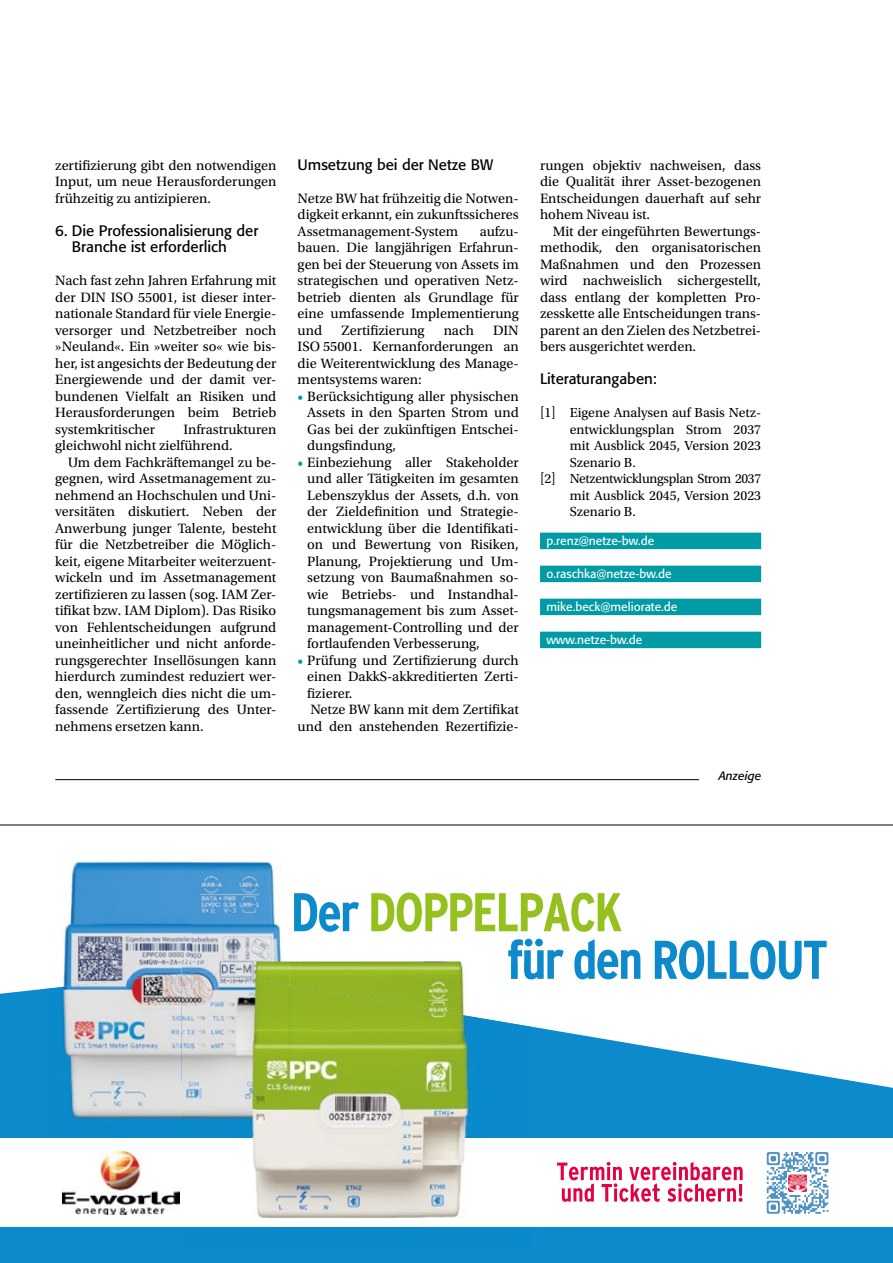
<style>
.page{position:relative;width:893px;height:1263px;background:#fff}
.page>*{position:absolute;margin:0;border:0;box-sizing:border-box;transform-origin:0 0}
.t1{font:15px/16.5px "Formata BQ";color:#000}
.t2{font:14.25px/16.5px "Utopia Std";color:#000;text-align:justify}
.t3{font:13.8px "Utopia Std";color:#000}
.t4{font:13.8px "Utopia Std";letter-spacing:-.02em;color:#000}
.t5{font:12px "Formata BQ";color:#fff}
.t6{font:italic 12px "Formata BQ";color:#000}
.s1{color:#009ba4}
</style>
<div class="page">
<div style="left:540px;top:533px;width:221px;height:16px;background:#009ba4"></div>
<div style="left:540px;top:566px;width:221px;height:16px;background:#009ba4"></div>
<div style="left:540px;top:599px;width:221px;height:16px;background:#009ba4"></div>
<div style="left:540px;top:632px;width:221px;height:16px;background:#009ba4"></div>
<hr style="left:55px;top:779px;width:706px;height:1px;background:#000">
<div style="left:699px;top:769px;width:62px;height:20px;background:#fff"></div>
<svg style="left:0;top:979px;width:893px;height:284px;fill:#0c8acb"></svg>
<div style="left:0;top:1138px;width:893px;height:89px;background:#fff"></div>
<svg style="left:767px;top:1152px;width:61px;height:62px"></svg>
<svg style="left:787px;top:1173px;width:21px;height:20px"></svg>
<img style="left:789px;top:1174px;width:17px;height:17px">
<svg style="left:557px;top:1162px;width:186px;height:40px"></svg>
<svg style="left:508px;top:939px;width:319px;height:40px"></svg>
<svg style="left:371px;top:892px;width:251px;height:40px"></svg>
<svg style="left:294px;top:893px;width:65px;height:39px"></svg>
<img style="left:63px;top:1151px;width:117px;height:64px">
<img style="left:63px;top:861px;width:128px;height:113px">
<img style="left:191px;top:861px;width:91px;height:100px">
<img style="left:44px;top:974px;width:138px;height:161px">
<img style="left:289px;top:961px;width:241px;height:57px">
<img style="left:289px;top:986px;width:192px;height:105px">
<div style="left:480px;top:1018px;width:50px;height:120px;background:#0a8acc"></div>
<img style="left:182px;top:1091px;width:299px;height:47px">
<img style="left:182px;top:1138px;width:348px;height:111px">
<img style="left:511px;top:961px;width:19px;height:18px">
<img style="left:182px;top:961px;width:107px;height:10px">
<img style="left:182px;top:971px;width:107px;height:164px">
<hr style="left:0;top:825px;width:893px;height:1px;background:#000">
<p class="t2" style="left:55px;top:157px;width:223px">zertifizierung gibt den notwendigen Input, um neue Herausforderungen frühzeitig zu antizipieren.</p>
<p class="t1" style="left:72px;top:222px;width:188px;text-indent:-17px">6. Die Professionalisierung der<br>Branche ist erforderlich</p>
<p class="t2" style="left:55px;top:272px;width:223px">Nach fast zehn Jahren Erfahrung mit der DIN ISO 55001, ist dieser inter&shy;nationale Standard für viele Energie&shy;versorger und Netzbetreiber noch »Neuland«. Ein »weiter so« wie bis&shy;her, ist angesichts der Bedeutung der Energiewende und der damit ver&shy;bundenen Vielfalt an Risiken und Herausforderungen beim Betrieb systemkritischer</p>
<p class="t2" style="left:55px;top:421px;width:223px;text-indent:128px">Infrastrukturen gleichwohl nicht zielführend.</p>
<p class="t2" style="left:55px;top:454px;width:223px;text-indent:13px">Um dem Fachkräftemangel zu be&shy;gegnen, wird Assetmanagement zu&shy;nehmend an Hochschulen und Uni&shy;versitäten diskutiert. Neben der Anwerbung junger Talente, besteht für die Netzbetreiber die Möglich&shy;keit, eigene Mitarbeiter weiterzuent&shy;wickeln und im Assetmanagement zertifizieren zu lassen (sog. IAM Zer&shy;tifikat bzw. IAM Diplom). Das Risiko von Fehlentscheidungen aufgrund uneinheitlicher und nicht anforde&shy;rungsgerechter Insellösungen kann hierdurch zumindest reduziert wer&shy;den, wenngleich dies nicht die um&shy;fassende Zertifizierung des Unter&shy;nehmens ersetzen kann.</p>
<p class="t1" style="left:298px;top:156px;width:197px">Umsetzung bei der Netze BW</p>
<p class="t2" style="left:298px;top:190px;width:223px">Netze BW hat frühzeitig die Notwen&shy;digkeit erkannt, ein zukunftssicheres Assetmanagement-System</p>
<p class="t2" style="left:298px;top:223px;width:223px;text-indent:182px">aufzu&shy;bauen. Die langjährigen Erfahrun&shy;gen bei der Steuerung von Assets im strategischen und operativen Netz&shy;betrieb dienten als Grundlage für eine umfassende Implementierung und</p>
<p class="t2" style="left:341px;top:322px;width:85px">Zertifizierung</p>
<p class="t2" style="left:444px;top:322px;width:32px">nach</p>
<p class="t2" style="left:298px;top:322px;width:223px;text-indent:195px">DIN ISO 55001. Kernanforderungen an die Weiterentwicklung des Manage&shy;mentsystems waren:</p>
<p class="t2" style="left:307px;top:388px;width:213px;text-indent:-10px"><span class="s1">•</span> Berücksichtigung aller physischen Assets in den Sparten Strom und Gas bei der zukünftigen Entschei&shy;dungsfindung,</p>
<p class="t2" style="left:307px;top:454px;width:213px;text-indent:-10px"><span class="s1">•</span> Einbeziehung aller Stakeholder und aller Tätigkeiten im gesamten Lebenszyklus der Assets, d.h. von der Zieldefinition und Strategie&shy;entwicklung über die Identifikati&shy;on und Bewertung von Risiken, Planung, Projektierung und Um&shy;setzung von Baumaßnahmen so&shy;wie Betriebs- und Instandhal&shy;tungsmanagement bis zum Asset&shy;management-Controlling und der fortlaufenden Verbesserung,</p>
<p class="t2" style="left:298px;top:652px;width:223px"><span class="s1">•</span> Prüfung und Zertifizierung durch</p>
<p class="t2" style="left:307px;top:669px;width:213px">einen DakkS-akkreditierten Zerti-</p>
<p class="t2" style="left:307px;top:685px;width:47px">fizierer.</p>
<p class="t2" style="left:310px;top:702px;width:210px">Netze BW kann mit dem Zertifikat</p>
<p class="t2" style="left:298px;top:718px;width:223px">und den anstehenden Rezertifizie-</p>
<p class="t2" style="left:540px;top:157px;width:223px">rungen objektiv nachweisen, dass die Qualität ihrer Asset-bezogenen Entscheidungen dauerhaft auf sehr hohem Niveau ist.</p>
<p class="t2" style="left:540px;top:223px;width:223px;text-indent:13px">Mit der eingeführten Bewertungs&shy;methodik, den organisatorischen Maßnahmen und den Prozessen wird nachweislich sichergestellt, dass entlang der kompletten Pro&shy;zesskette alle Entscheidungen trans&shy;parent an den Zielen des Netzbetrei&shy;bers ausgerichtet werden.</p>
<p class="t1" style="left:540px;top:370px;width:118px">Literaturangaben:</p>
<p class="t3" style="left:540px;top:405px;width:223px">[1] Eigene Analysen auf Basis Netz-</p>
<p class="t3" style="left:570px;top:422px;width:193px">entwicklungsplan Strom 2037</p>
<p class="t3" style="left:570px;top:438px;width:193px">mit Ausblick 2045, Version 2023</p>
<p class="t3" style="left:570px;top:455px;width:68px">Szenario B.</p>
<p class="t4" style="left:540px;top:471px;width:223px">[2] Netzentwicklungsplan Strom 2037</p>
<p class="t3" style="left:570px;top:488px;width:193px">mit Ausblick 2045, Version 2023</p>
<p class="t3" style="left:570px;top:504px;width:68px">Szenario B.</p>
<p class="t5" style="left:546px;top:533px;width:109px">p.renz@netze-bw.de</p>
<p class="t5" style="left:546px;top:566px;width:127px">o.raschka@netze-bw.de</p>
<p class="t5" style="left:546px;top:599px;width:133px">mike.beck@meliorate.de</p>
<p class="t5" style="left:546px;top:632px;width:98px">www.netze-bw.de</p>
<p class="t6" style="left:719px;top:769px;width:44px">Anzeige</p>
</div>
